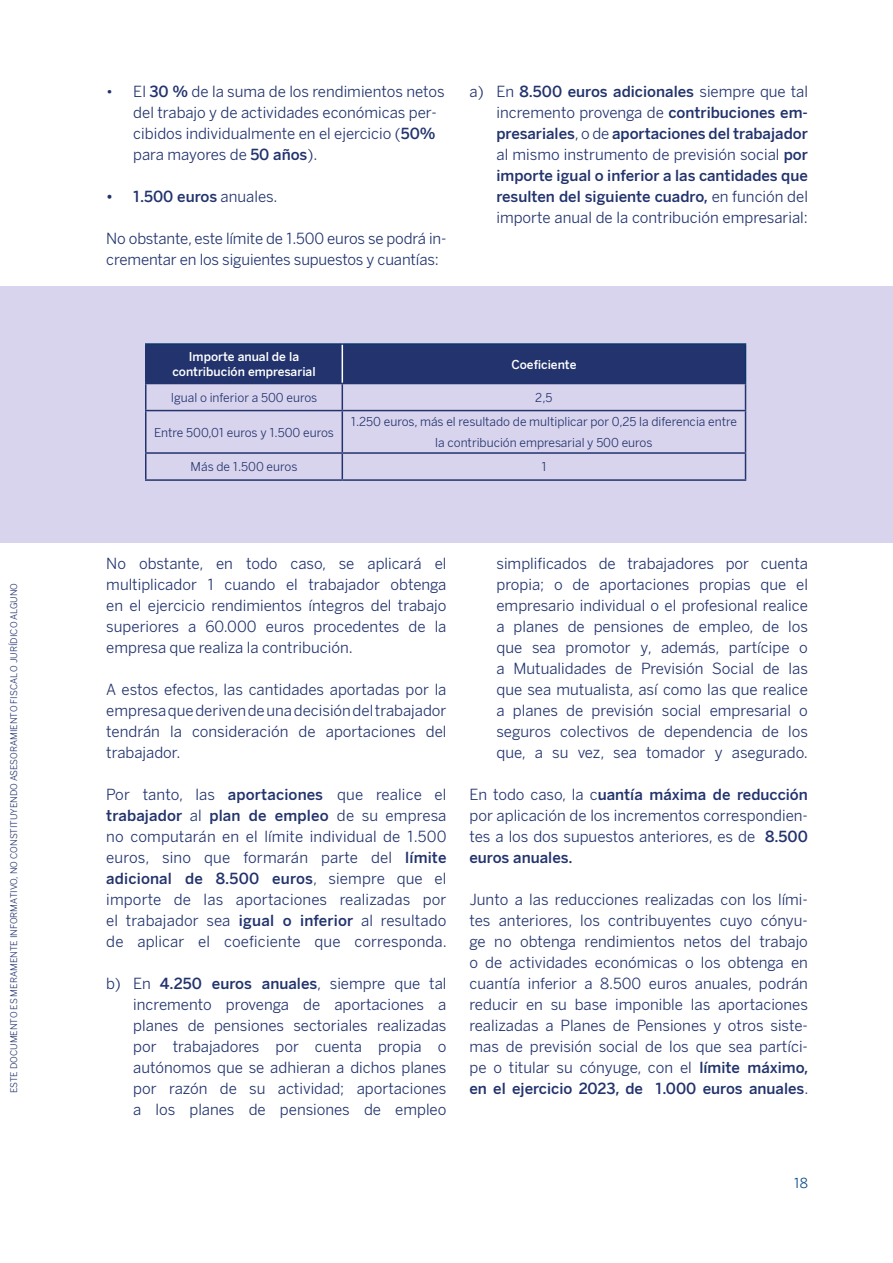
<style>
.page{position:relative;width:893px;height:1263px;background:#fff}
.page>*{position:absolute;margin:0;border:0;box-sizing:border-box;transform-origin:0 0}
.t1{font:15px/21px "BBVA Benton Sans";color:#22336d;text-align:justify}
.t2{font:300 15px/21px "BBVA Benton Sans";color:#22336d;text-align:justify}
.t3{font:13.5px "BBVA Benton Sans";color:#004481}
.t4{font:12px/21px "BBVA Benton Sans";color:#22336d;text-align:center}
.t5{font:300 12px/14.4px "BBVA Benton Sans";color:#fff;text-align:center}
.t6{font:9px "BBVA Benton Sans";color:#22336d}
.s1{font-weight:300}
.s2{font-weight:400}
</style>
<div class="page">
<div style="left:0;top:286px;width:893px;height:257px;background:#d9d4ed"></div>
<svg style="left:145px;top:345px;width:601px;height:65px"></svg>
<hr style="left:145px;top:410px;width:197px;height:1px;background:#22336d">
<hr style="left:145px;top:411px;width:1px;height:41px;background:#22336d">
<hr style="left:342px;top:410px;width:404px;height:1px;background:#22336d">
<hr style="left:342px;top:411px;width:1px;height:41px;background:#22336d">
<hr style="left:745px;top:411px;width:1px;height:41px;background:#22336d">
<hr style="left:145px;top:452px;width:197px;height:2px;background:#22336d">
<svg style="left:145px;top:454px;width:1px;height:25px"></svg>
<hr style="left:342px;top:452px;width:404px;height:2px;background:#22336d">
<svg style="left:342px;top:454px;width:1px;height:25px"></svg>
<svg style="left:745px;top:454px;width:1px;height:25px"></svg>
<hr style="left:145px;top:479px;width:197px;height:2px;background:#22336d">
<hr style="left:342px;top:479px;width:404px;height:2px;background:#22336d">
<hr style="left:145px;top:343px;width:197px;height:2px;background:#07386b">
<hr style="left:145px;top:345px;width:1px;height:38px;background:#22336d">
<hr style="left:145px;top:383px;width:197px;height:1px;background:#22336d">
<hr style="left:342px;top:343px;width:404px;height:2px;background:#07386b">
<hr style="left:745px;top:345px;width:1px;height:38px;background:#07386b">
<hr style="left:342px;top:345px;width:1px;height:38px;background:#fff">
<hr style="left:342px;top:383px;width:404px;height:1px;background:#22336d">
<p class="t6" style="left:8px;top:1093px;width:511px;rotate:-90deg">ESTE DOCUMENTO ES MERAMENTE INFORMATIVO, NO CONSTITUYENDO ASESORAMIENTO FISCAL O JURÍDICO ALGUNO</p>
<p class="t1" style="left:133px;top:81px;width:313px;text-align:left;text-indent:-27px">• El <span class="s1">30 %</span> de la suma de los rendimientos netos del trabajo y de actividades económicas per&shy;cibidos individualmente en el ejercicio (<span class="s1">50% </span>para mayores de <span class="s1">50 años</span>).</p>
<p class="t2" style="left:106px;top:186px;width:173px">• 1.500 euros <span class="s2">anuales.</span></p>
<p class="t1" style="left:106px;top:228px;width:342px">No obstante, este límite de 1.500 euros se podrá in&shy;crementar en los siguientes supuestos y cuantías:</p>
<p class="t2" style="left:496px;top:81px;width:313px;text-indent:-27px"><span class="s2">a) En</span> 8.500 euros adicionales <span class="s2">siempre que tal incremento provenga de</span> contribuciones em&shy;presariales<span class="s2">, o de</span> aportaciones del trabajador <span class="s2">al mismo instrumento de previsión social</span> por importe igual o inferior a las cantidades que resulten del siguiente cuadro, <span class="s2">en función del importe anual de la contribución empresarial:</span></p>
<p class="t5" style="left:172px;top:350px;width:145px">Importe anual de la contribución empresarial</p>
<p class="t5" style="left:511px;top:357px;width:67px">Coeficiente</p>
<p class="t4" style="left:171px;top:387px;width:148px">Igual o inferior a 500 euros</p>
<p class="t4" style="left:535px;top:387px;width:19px">2,5</p>
<p class="t4" style="left:154px;top:422px;width:181px">Entre 500,01 euros y 1.500 euros</p>
<p class="t4" style="left:351px;top:411px;width:388px">1.250 euros, más el resultado de multiplicar por 0,25 la diferencia entre la contribución empresarial y 500 euros</p>
<p class="t4" style="left:191px;top:456px;width:108px">Más de 1.500 euros</p>
<p class="t4" style="left:541px;top:456px;width:7px">1</p>
<p class="t1" style="left:106px;top:552px;width:342px">No obstante, en todo caso, se aplicará el multiplicador 1 cuando el trabajador obtenga en el ejercicio rendimientos íntegros del trabajo superiores a 60.000 euros procedentes de la empresa que realiza la contribución.</p>
<p class="t1" style="left:106px;top:678px;width:342px">A estos efectos, las cantidades aportadas por la empresa que deriven de una decisión del trabajador tendrán la consideración de aportaciones del trabajador.</p>
<p class="t1" style="left:106px;top:783px;width:342px">Por tanto, las <span class="s1">aportaciones</span> que realice el <span class="s1">trabajador</span> al <span class="s1">plan de empleo</span> de su empresa no computarán en el límite individual de 1.500 euros, sino que formarán parte del <span class="s1">límite adicional de 8.500 euros</span>, siempre que el importe de las aportaciones realizadas por el trabajador sea <span class="s1">igual o inferior</span> al resultado de aplicar el coeficiente que corresponda.</p>
<p class="t1" style="left:133px;top:972px;width:315px;text-indent:-27px">b) En <span class="s1">4.250 euros anuales</span>, siempre que tal incremento provenga de aportaciones a planes de pensiones sectoriales realizadas por trabajadores por cuenta propia o autónomos que se adhieran a dichos planes por razón de su actividad; aportaciones a los planes de pensiones de empleo</p>
<p class="t1" style="left:496px;top:552px;width:313px">simplificados de trabajadores por cuenta propia; o de aportaciones propias que el empresario individual o el profesional realice a planes de pensiones de empleo, de los que sea promotor y, además, partícipe o a Mutualidades de Previsión Social de las que sea mutualista, así como las que realice a planes de previsión social empresarial o seguros colectivos de dependencia de los que, a su vez, sea tomador y asegurado.</p>
<p class="t1" style="left:469px;top:783px;width:340px">En todo caso, la c<span class="s1">uantía máxima de reducción </span>por aplicación de los incrementos correspondien&shy;tes a los dos supuestos anteriores, es de <span class="s1">8.500 euros anuales.</span></p>
<p class="t1" style="left:469px;top:888px;width:340px">Junto a las reducciones realizadas con los lími&shy;tes anteriores, los contribuyentes cuyo cónyu&shy;ge no obtenga rendimientos netos del trabajo o de actividades económicas o los obtenga en cuantía inferior a 8.500 euros anuales, podrán reducir en su base imponible las aportaciones realizadas a Planes de Pensiones y otros siste&shy;mas de previsión social de los que sea partíci&shy;pe o titular su cónyuge, con el <span class="s1">límite máximo, en el ejercicio 2023, de 1.000 euros anuales</span>.</p>
<p class="t3" style="left:794px;top:1175px;width:16px">18</p>
</div>
